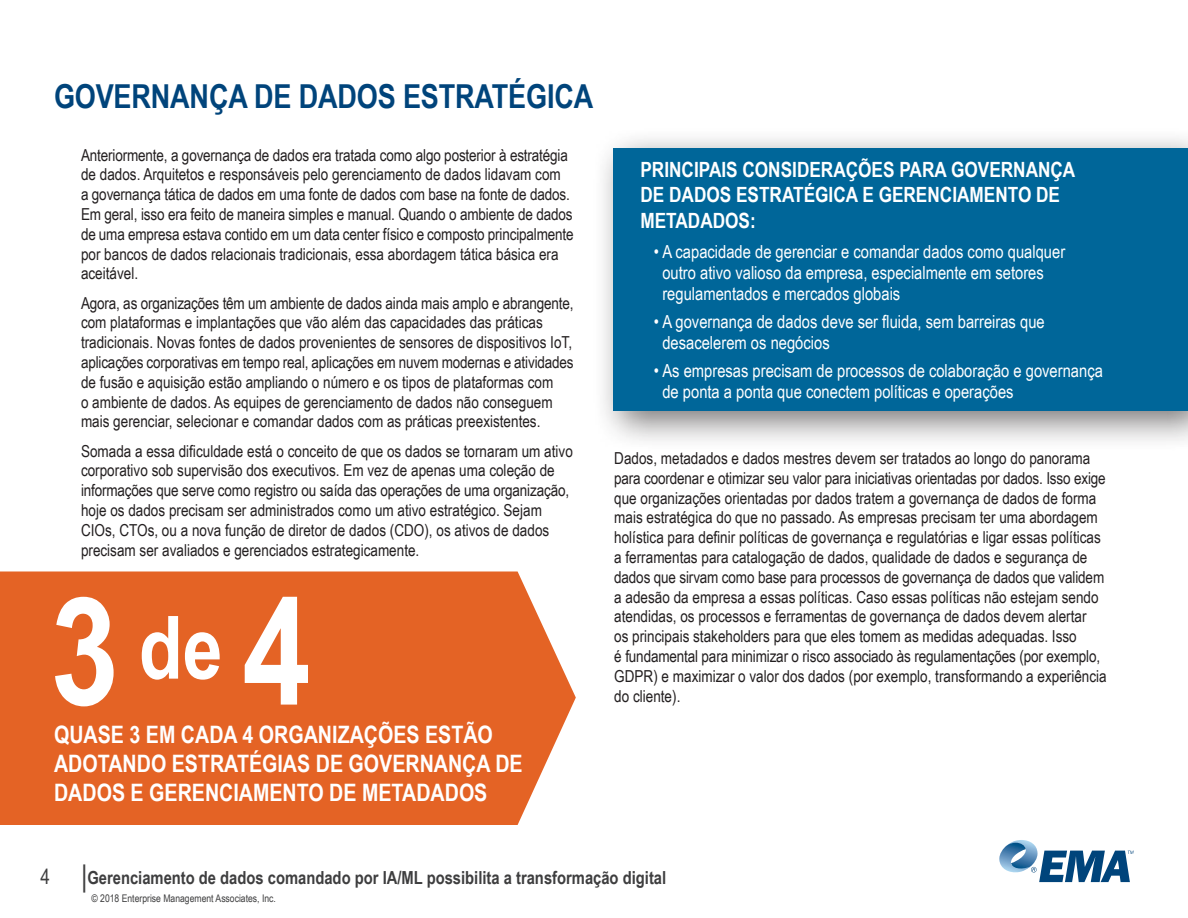
<style>
.page{position:relative;width:1188px;height:918px;background:#fff}
.page>*{position:absolute;margin:0;border:0;box-sizing:border-box;transform-origin:0 0}
.SIDEBAR{font:700 150px "Arial Narrow";color:#fff}
.HEAD_TITLE_1{font:700 33px "Arial Narrow";letter-spacing:-.005em;color:#00447b}
.SIDEBAR-2{font:700 24px/28.8px "Arial Narrow";color:#fff}
.t1{font:700 21px/25.2px "Arial Narrow";color:#fff}
.t2{font:18px/21px "Arial Narrow";color:#fff}
.t3{font:700 18px "Arial Narrow";color:#3e3e3f}
.t4{font:16.5px/19.8px "Arial Narrow";color:#231f20}
.t5{font:10.5px "Arial Narrow";color:#3e3e3f}
.s1{font-weight:400;font-size:21px}
.s2{font-weight:400;font-size:30px}
</style>
<div class="page">
<svg style="left:999px;top:840px;width:135px;height:42px"></svg>
<div style="left:0;top:571px;width:576px;height:254px;background:#e46325"></div>
<div style="left:593px;top:128px;width:595px;height:323px;background:#231f20;opacity:.6"></div>
<div style="left:613px;top:148px;width:575px;height:263px;background:#069"></div>
<p class="HEAD_TITLE_1" style="left:54px;top:71px;width:541px">GOVERNANÇA DE DADOS ESTRATÉGICA</p>
<p class="t4" style="left:81px;top:144px;width:494px">Anteriormente, a governança de dados era tratada como algo posterior à estratégia de dados. Arquitetos e responsáveis pelo gerenciamento de dados lidavam com<br>a governança tática de dados em uma fonte de dados com base na fonte de dados.<br>Em geral, isso era feito de maneira simples e manual. Quando o ambiente de dados de uma empresa estava contido em um data center físico e composto principalmente por bancos de dados relacionais tradicionais, essa abordagem tática básica era aceitável.</p>
<p class="t4" style="left:81px;top:292px;width:494px">Agora, as organizações têm um ambiente de dados ainda mais amplo e abrangente, com plataformas e implantações que vão além das capacidades das práticas tradicionais. Novas fontes de dados provenientes de sensores de dispositivos IoT, aplicações corporativas em tempo real, aplicações em nuvem modernas e atividades de fusão e aquisição estão ampliando o número e os tipos de plataformas com<br>o ambiente de dados. As equipes de gerenciamento de dados não conseguem mais gerenciar, selecionar e comandar dados com as práticas preexistentes.</p>
<p class="t4" style="left:81px;top:440px;width:493px">Somada a essa dificuldade está o conceito de que os dados se tornaram um ativo corporativo sob supervisão dos executivos. Em vez de apenas uma coleção de informações que serve como registro ou saída das operações de uma organização, hoje os dados precisam ser administrados como um ativo estratégico. Sejam CIOs, CTOs, ou a nova função de diretor de dados (CDO), os ativos de dados precisam ser avaliados e gerenciados estrategicamente.</p>
<p class="t4" style="left:614px;top:448px;width:494px">Dados, metadados e dados mestres devem ser tratados ao longo do panorama para coordenar e otimizar seu valor para iniciativas orientadas por dados. Isso exige que organizações orientadas por dados tratem a governança de dados de forma mais estratégica do que no passado. As empresas precisam ter uma abordagem holística para definir políticas de governança e regulatórias e ligar essas políticas a ferramentas para catalogação de dados, qualidade de dados e segurança de dados que sirvam como base para processos de governança de dados que validem a adesão da empresa a essas políticas. Caso essas políticas não estejam sendo atendidas, os processos e ferramentas de governança de dados devem alertar<br>os principais stakeholders para que eles tomem as medidas adequadas. Isso<br>é fundamental para minimizar o risco associado às regulamentações (por exemplo, GDPR) e maximizar o valor dos dados (por exemplo, transformando a experiência do cliente).</p>
<p class="t1" style="left:640px;top:156px;width:436px">PRINCIPAIS CONSIDERAÇÕES PARA GOVERNANÇA<br>DE DADOS ESTRATÉGICA E GERENCIAMENTO DE<br>METADADOS:</p>
<p class="t2" style="left:662px;top:241px;width:404px;text-indent:-8px">• A capacidade de gerenciar e comandar dados como qualquer outro ativo valioso da empresa, especialmente em setores regulamentados e mercados globais</p>
<p class="t2" style="left:662px;top:310px;width:384px;text-indent:-8px">• A governança de dados deve ser fluida, sem barreiras que desacelerem os negócios</p>
<p class="t2" style="left:662px;top:359px;width:442px;text-indent:-8px">• As empresas precisam de processos de colaboração e governança de ponta a ponta que conectem políticas e operações</p>
<p class="SIDEBAR" style="left:50px;top:538px;width:262px">3 <sup>de</sup> 4</p>
<p class="SIDEBAR-2" style="left:54px;top:719px;width:470px">QUASE 3 EM CADA 4 ORGANIZAÇÕES ESTÃO<br>ADOTANDO ESTRATÉGIAS DE GOVERNANÇA DE<br>DADOS E GERENCIAMENTO DE METADADOS</p>
<p class="t3" style="left:40px;top:864px;width:627px"><span class="s1">4</span> <span class="s2">|</span>Gerenciamento de dados comandado por IA/ML possibilita a transformação digital</p>
<p class="t5" style="left:92px;top:890px;width:186px">© 2018 Enterprise Management Associates, Inc.</p>
</div>
